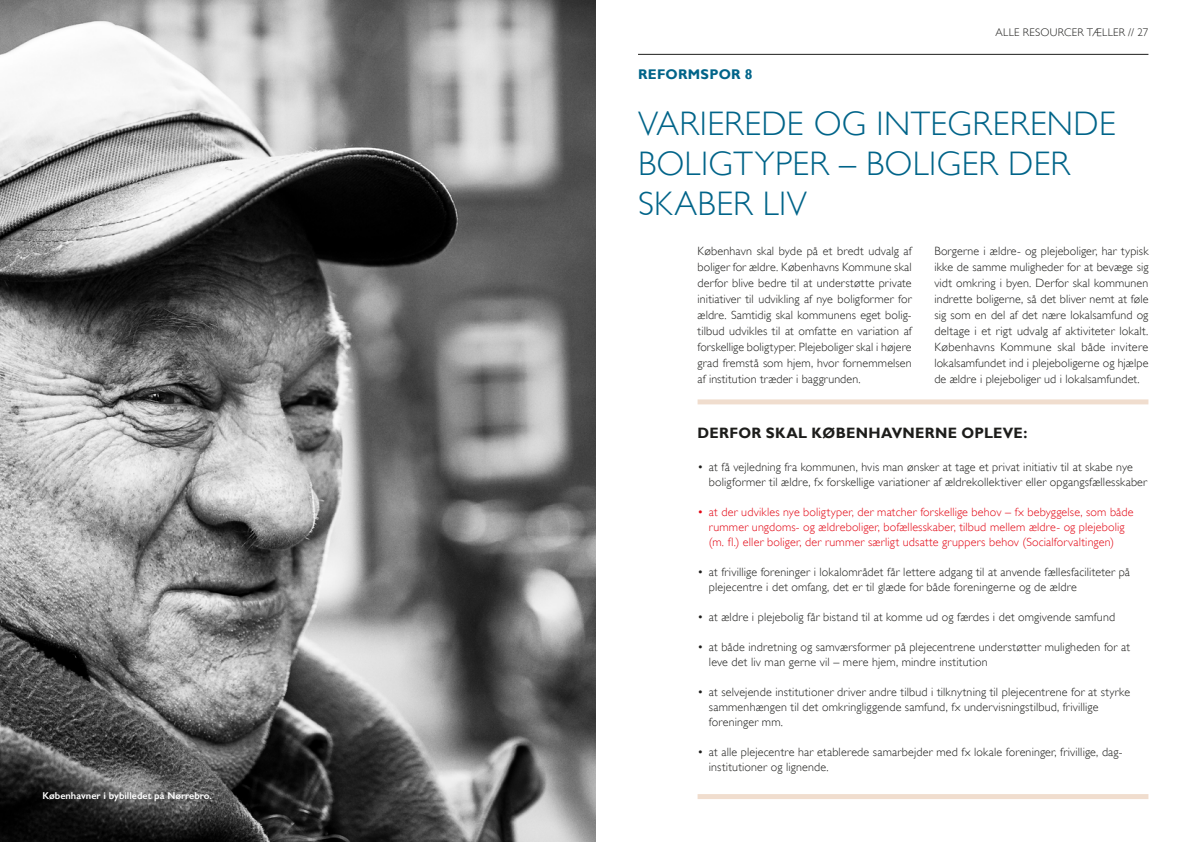
<style>
.page{position:relative;width:1191px;height:842px;background:#fff}
.page>*{position:absolute;margin:0;border:0;box-sizing:border-box;transform-origin:0 0}
.t1{font:300 34px/40px "Gill Sans";letter-spacing:.01em;color:#006489}
.t2{font:700 15px "Gill Sans";letter-spacing:.02em;color:#1d1d1b}
.t3{font:700 14px "Gill Sans";letter-spacing:.02em;color:#006489}
.t4{font:300 12px/16px "Gill Sans";letter-spacing:.015em;color:#1d1d1b}
.t5{font:300 12px/15px "Gill Sans";letter-spacing:.015em;color:#e30614}
.t6{font:300 11px "Gill Sans";letter-spacing:.02em;color:#1d1d1b}
.t7{font:600 10px "Gill Sans";color:#fff}
</style>
<div class="page">
<img style="left:0;top:0;width:595px;height:842px">
<hr style="left:638px;top:54px;width:510px;height:1px;background:#1d1d1b">
<div style="left:697px;top:399px;width:451px;height:5px;background:#f0ddce"></div>
<div style="left:697px;top:794px;width:451px;height:5px;background:#f0ddce"></div>
<p class="t7" style="left:43px;top:792px;width:171px">Københavner i bybilledet på Nørrebro.</p>
<p class="t3" style="left:638px;top:69px;width:116px">REFORMSPOR 8</p>
<p class="t6" style="left:995px;top:28px;width:154px">ALLE RESOURCER TÆLLER // 27</p>
<h1 class="t1" style="left:638px;top:107px;width:479px">VARIEREDE OG INTEGRERENDE<br>BOLIGTYPER – BOLIGER DER<br>SKABER LIV</h1>
<p class="t4" style="left:697px;top:244px;width:216px;text-align:justify">København skal byde på et bredt udvalg af boliger for ældre. Københavns Kommune skal derfor blive bedre til at understøtte private initiativer til udvikling af nye boligformer for ældre. Samtidig skal kommunens eget bolig&shy;tilbud udvikles til at omfatte en variation af forskellige boligtyper. Plejeboliger skal i højere grad fremstå som hjem, hvor fornemmelsen af institution træder i baggrunden.</p>
<p class="t4" style="left:934px;top:244px;width:216px;text-align:justify">Borgerne i ældre- og plejeboliger, har typisk ikke de samme muligheder for at bevæge sig vidt omkring i byen. Derfor skal kommunen indrette boligerne, så det bliver nemt at føle sig som en del af det nære lokalsamfund og deltage i et rigt udvalg af aktiviteter lokalt.<br>Københavns Kommune skal både invitere lokal samfundet ind i plejeboligerne og hjælpe de ældre i plejeboliger ud i lokalsamfundet.</p>
<p class="t2" style="left:697px;top:427px;width:331px">DERFOR SKAL KØBENHAVNERNE OPLEVE:</p>
<p class="t4" style="left:709px;top:460px;width:440px;line-height:15px;text-indent:-11px">• at få vejledning fra kommunen, hvis man ønsker at tage et privat initiativ til at skabe nye boligformer til ældre, fx forskellige variationer af ældrekollektiver eller opgangsfællesskaber</p>
<p class="t5" style="left:709px;top:505px;width:426px;text-indent:-11px">• at der udvikles nye boligtyper, der matcher forskellige behov – fx bebyggelse, som både rummer ungdoms- og ældreboliger, bofællesskaber, tilbud mellem ældre- og pleje bolig (m.-fl.)-eller-boliger,-der-rummer-særligt-udsatte-gruppers-behov-(Socialforvaltingen)</p>
<p class="t4" style="left:709px;top:565px;width:422px;line-height:15px;text-indent:-11px">• at frivillige foreninger i lokalområdet får lettere adgang til at anvende fællesfaciliteter på plejecentre i det omfang, det er til glæde for både foreningerne og de ældre</p>
<p class="t4" style="left:697px;top:610px;width:419px">• at ældre i plejebolig får bistand til at komme ud og færdes i det omgivende samfund</p>
<p class="t4" style="left:709px;top:640px;width:422px;line-height:15px;text-indent:-11px">• at både indretning og samværsformer på plejecentrene understøtter muligheden for at leve det liv man gerne vil – mere hjem, mindre institution</p>
<p class="t4" style="left:709px;top:685px;width:423px;line-height:15px;text-indent:-11px">• at selvejende institutioner driver andre tilbud i tilknytning til plejecentrene for at styrke sammenhængen til det omkringliggende samfund, fx undervisningstilbud, frivillige foreninger mm.</p>
<p class="t4" style="left:709px;top:745px;width:415px;line-height:15px;text-indent:-11px">• at alle plejecentre har etablerede samarbejder med fx lokale foreninger, frivillige, dag&shy;institutioner og lignende.</p>
</div>
